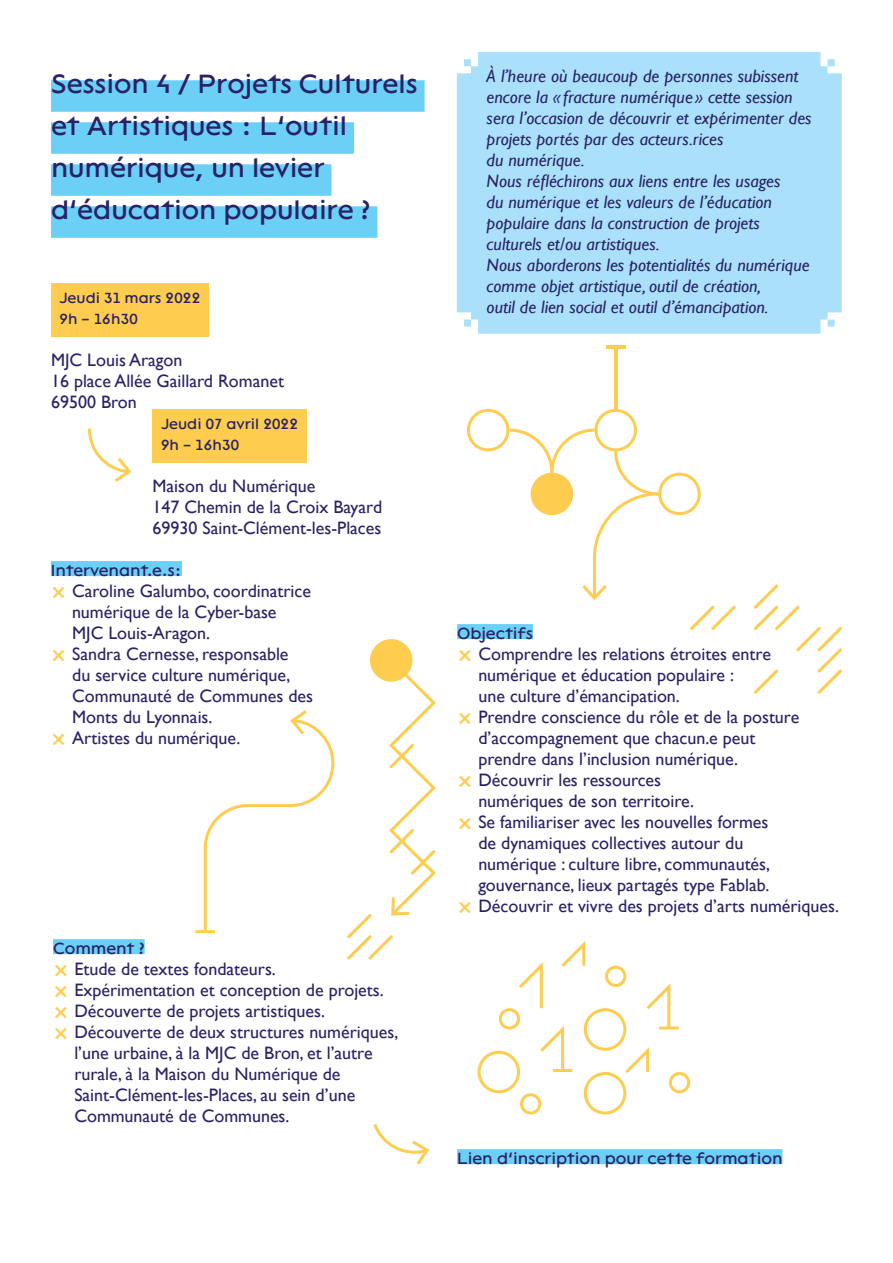
<style>
.page{position:relative;width:893px;height:1263px;background:#fff}
.page>*{position:absolute;margin:0;border:0;box-sizing:border-box;transform-origin:0 0}
.titre{font:27px/42px "Lack";color:#292265}
.labeur{font:18px/21px "Gill Sans";color:#292265}
.italic{font:italic 18px/21px "Gill Sans";color:#292265}
.sous_titre{font:16.5px "Lack";color:#292265}
.dates{font:15px/21px "Lack";color:#292265}
.s1{font-size:27px;color:#fecc4e}
</style>
<div class="page">
<div style="left:153px;top:409px;width:154px;height:53px;background:#fecc4e"></div>
<div style="left:457px;top:52px;width:385px;height:282px;background:#aae0f9"></div>
<div style="left:457px;top:624px;width:76px;height:15px;background:#6bcff6"></div>
<div style="left:53px;top:939px;width:92px;height:15px;background:#6bcff6"></div>
<div style="left:51px;top:561px;width:131px;height:15px;background:#6bcff6"></div>
<div style="left:51px;top:80px;width:374px;height:32px;background:#6bcff6"></div>
<div style="left:51px;top:122px;width:303px;height:32px;background:#6bcff6"></div>
<div style="left:51px;top:164px;width:280px;height:32px;background:#6bcff6"></div>
<div style="left:51px;top:206px;width:326px;height:32px;background:#6bcff6"></div>
<div style="left:457px;top:1149px;width:325px;height:15px;background:#6bcff6"></div>
<div style="left:51px;top:283px;width:158px;height:53px;background:#fecc4e"></div>
<hr style="left:614px;top:347px;width:3px;height:62px;background:#fecc4e">
<hr style="left:606px;top:345px;width:19px;height:3px;background:#fecc4e">
<svg style="left:373px;top:1124px;width:56px;height:40px"></svg>
<svg style="left:88px;top:429px;width:43px;height:53px"></svg>
<svg style="left:347px;top:639px;width:89px;height:321px"></svg>
<svg style="left:196px;top:710px;width:138px;height:223px"></svg>
<svg style="left:467px;top:409px;width:375px;height:285px"></svg>
<svg style="left:477px;top:941px;width:213px;height:173px"></svg>
<p class="titre" style="left:51px;top:63px;width:368px">Session 4 / Projets Culturels et Artistiques : L’outil numérique, un levier d’éducation populaire ?</p>
<p class="dates" style="left:60px;top:287px;width:142px">Jeudi 31 mars 2022<br>9h – 16h30</p>
<p class="labeur" style="left:51px;top:350px;width:133px">MJC Louis Aragon</p>
<p class="labeur" style="left:51px;top:371px;width:235px">16 place Allée Gaillard Romanet</p>
<p class="labeur" style="left:51px;top:392px;width:87px">69500 Bron</p>
<p class="dates" style="left:161px;top:413px;width:139px">Jeudi 07 avril 2022<br>9h – 16h30</p>
<p class="labeur" style="left:153px;top:476px;width:231px">Maison du Numérique<br>147 Chemin de la Croix Bayard<br>69930 Saint-Clément-les-Places</p>
<p class="sous_titre" style="left:51px;top:560px;width:133px">Intervenant.e.s:</p>
<p class="labeur" style="left:72px;top:581px;width:240px;text-indent:-21px"><span class="s1">×</span> Caroline Galumbo, coordinatrice numérique de la Cyber‑base<br>MJC Louis-Aragon.</p>
<p class="labeur" style="left:72px;top:644px;width:242px;text-indent:-21px"><span class="s1">×</span> Sandra Cernesse, responsable<br>du service culture numérique,<br>Communauté de Communes des<br>Monts du Lyonnais.</p>
<p class="labeur" style="left:51px;top:728px;width:191px"><span class="s1">×</span> Artistes du numérique.</p>
<p class="sous_titre" style="left:53px;top:938px;width:93px">Comment ?</p>
<p class="labeur" style="left:53px;top:959px;width:224px"><span class="s1">×</span> Etude de textes fondateurs.</p>
<p class="labeur" style="left:53px;top:980px;width:332px"><span class="s1">×</span> Expérimentation et conception de projets.</p>
<p class="labeur" style="left:53px;top:1001px;width:273px"><span class="s1">×</span> Découverte de projets artistiques.</p>
<p class="labeur" style="left:74px;top:1022px;width:325px;text-indent:-21px"><span class="s1">×</span> Découverte de deux structures numériques, l’une urbaine, à la MJC de Bron, et l’autre rurale, à la Maison du Numérique de Saint‑Clément‑les‑Places, au sein d’une Communauté de Communes.</p>
<p class="italic" style="left:487px;top:65px;width:326px">À l’heure où beaucoup de personnes subissent encore la « fracture numérique » cette session sera l’occasion de découvrir et expérimenter des projets portés par des acteurs.rices<br>du numérique.<br>Nous réfléchirons aux liens entre les usages<br>du numérique et les valeurs de l’éducation populaire dans la construction de projets culturels et/ou artistiques.<br>Nous aborderons les potentialités du numérique comme objet artistique, outil de création,<br>outil de lien social et outil d’émancipation.</p>
<p class="sous_titre" style="left:457px;top:623px;width:77px">Objectifs</p>
<p class="labeur" style="left:478px;top:644px;width:294px;text-indent:-21px"><span class="s1">×</span> Comprendre les relations étroites entre numérique et éducation populaire :<br>une culture d’émancipation.</p>
<p class="labeur" style="left:478px;top:707px;width:322px;text-indent:-21px"><span class="s1">×</span> Prendre conscience du rôle et de la posture d’accompagnement que chacun.e peut prendre dans l’inclusion numérique.</p>
<p class="labeur" style="left:478px;top:770px;width:217px;text-indent:-21px"><span class="s1">×</span> Découvrir les ressources numériques de son territoire.</p>
<p class="labeur" style="left:478px;top:812px;width:293px;text-indent:-21px"><span class="s1">×</span> Se familiariser avec les nouvelles formes de dynamiques collectives autour du numérique : culture libre, communautés, gouvernance, lieux partagés type Fablab.</p>
<p class="labeur" style="left:457px;top:896px;width:383px"><span class="s1">×</span> Découvrir et vivre des projets d’arts numériques.</p>
<p class="sous_titre" style="left:457px;top:1148px;width:327px">Lien d’inscription pour cette formation</p>
</div>
